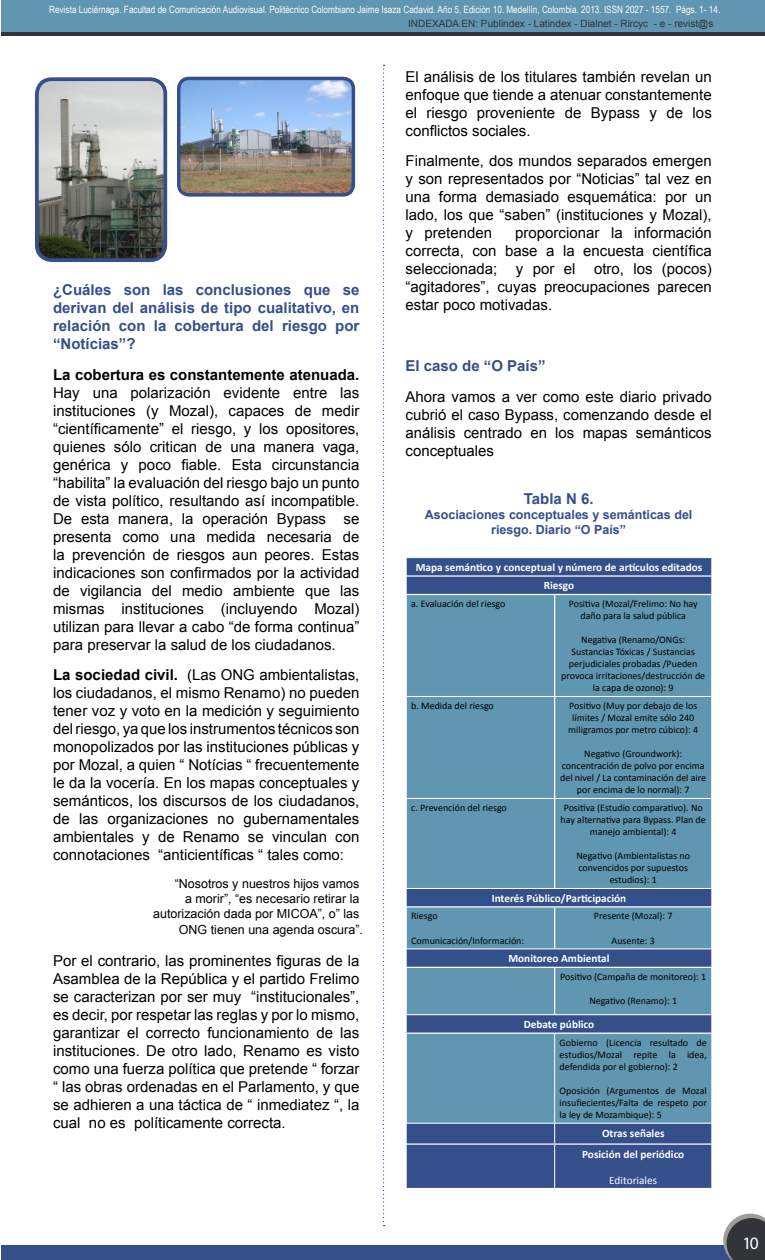
<style>
.page{position:relative;width:765px;height:1260px;background:#fff}
.page>*{position:absolute;margin:0;border:0;box-sizing:border-box;transform-origin:0 0}
.t1{font:17.5px "Myriad Pro";color:#fff}
.t2{font:15px/18px "Arial";color:#000;text-align:justify}
.t3{font:700 15px/18px "Arial";color:#344f8a;text-align:justify}
.t4{font:700 15px "Arial";color:#000}
.t5{font:12.5px/15px "Arial";color:#000;text-align:right}
.t6{font:700 12.5px/15px "Arial";color:#344f8a;text-align:center}
.t7{font:700 11.25px/18.5px "Calibri";color:#fff;text-align:center}
.t8{font:11.25px "Calibri";color:#fff}
.t9{font:10px/12px "Calibri";color:#000;text-align:center}
.t10{font:10px "Arial Narrow";color:#fafdff}
.t11{font:10px "Arial";color:#33333a}
.s1{font-size:11.25px}
.s2{font-weight:700}
</style>
<div class="page">
<div style="left:1px;top:1245px;width:736px;height:14px;background:#344f8a"></div>
<div style="left:1px;top:0;width:764px;height:36px;background:#6196b0"></div>
<hr style="left:1px;top:32px;width:764px;height:4px;background:#33333a">
<svg style="left:723px;top:1214px;width:42px;height:46px;background:#54555c"></svg>
<svg style="left:383px;top:65px;width:2px;height:1161px"></svg>
<div style="left:407px;top:558px;width:305px;height:630px;background:#344f8a"></div>
<svg style="left:407px;top:595px;width:305px;height:528px;background:#5d8fac"></svg>
<svg style="left:406px;top:558px;width:1px;height:36px"></svg>
<hr style="left:407px;top:696px;width:148px;height:1px;background:#fff">
<hr style="left:555px;top:696px;width:156px;height:1px;background:#fff">
<hr style="left:407px;top:798px;width:148px;height:1px;background:#fff">
<hr style="left:555px;top:798px;width:156px;height:1px;background:#fff">
<hr style="left:406px;top:888px;width:149px;height:1px;background:#fff">
<svg style="left:406px;top:889px;width:1px;height:17px"></svg>
<hr style="left:555px;top:888px;width:157px;height:1px;background:#fff">
<hr style="left:406px;top:949px;width:149px;height:1px;background:#fff">
<svg style="left:406px;top:949px;width:1px;height:18px"></svg>
<hr style="left:555px;top:949px;width:157px;height:1px;background:#fff">
<hr style="left:406px;top:1014px;width:149px;height:1px;background:#fff">
<svg style="left:406px;top:1015px;width:1px;height:18px"></svg>
<hr style="left:555px;top:1014px;width:157px;height:1px;background:#fff">
<hr style="left:554px;top:1034px;width:1px;height:89px;background:#fff">
<hr style="left:406px;top:1123px;width:149px;height:1px;background:#fff">
<svg style="left:406px;top:1123px;width:1px;height:20px"></svg>
<hr style="left:555px;top:1123px;width:157px;height:1px;background:#fff">
<svg style="left:554px;top:1123px;width:1px;height:20px"></svg>
<hr style="left:554px;top:1145px;width:1px;height:43px;background:#fff">
<hr style="left:406px;top:575px;width:149px;height:2px;background:#fff">
<hr style="left:555px;top:575px;width:157px;height:2px;background:#fff">
<hr style="left:406px;top:594px;width:149px;height:1px;background:#fff">
<hr style="left:555px;top:594px;width:157px;height:1px;background:#fff">
<hr style="left:554px;top:595px;width:1px;height:101px;background:#fff">
<hr style="left:711px;top:595px;width:1px;height:101px;background:#fff">
<hr style="left:554px;top:697px;width:1px;height:101px;background:#fff">
<hr style="left:711px;top:696px;width:1px;height:102px;background:#fff">
<hr style="left:554px;top:799px;width:1px;height:89px;background:#fff">
<hr style="left:711px;top:798px;width:1px;height:90px;background:#fff">
<hr style="left:406px;top:906px;width:149px;height:2px;background:#fff">
<hr style="left:555px;top:906px;width:157px;height:2px;background:#fff">
<hr style="left:554px;top:908px;width:1px;height:41px;background:#fff">
<hr style="left:711px;top:908px;width:1px;height:41px;background:#fff">
<hr style="left:406px;top:967px;width:149px;height:1px;background:#fff">
<hr style="left:555px;top:967px;width:157px;height:1px;background:#fff">
<hr style="left:554px;top:968px;width:1px;height:46px;background:#fff">
<hr style="left:711px;top:968px;width:1px;height:46px;background:#fff">
<hr style="left:406px;top:1033px;width:149px;height:1px;background:#fff">
<hr style="left:555px;top:1033px;width:157px;height:1px;background:#fff">
<hr style="left:406px;top:1143px;width:149px;height:2px;background:#fff">
<hr style="left:555px;top:1143px;width:157px;height:2px;background:#fff">
<img style="left:40px;top:82px;width:125px;height:175px">
<div style="left:35px;top:77px;width:132px;height:185px;border:4px solid #344f8a;border-radius:15px"></div>
<img style="left:179px;top:78px;width:174px;height:115px">
<div style="left:177px;top:77px;width:178px;height:120px;border:3px solid #344f8a;border-radius:10px"></div>
<p class="t10" style="left:49px;top:3px;width:673px">Revista Luciérnaga. Facultad de Comunicación Audiovisual. Politécnico Colombiano Jaime Isaza Cadavid. Año 5, Edición 10. Medellín, Colombia. 2013. ISSN 2027 - 1557. Págs. 1- 14<span class="s1">.</span></p>
<p class="t11" style="left:408px;top:17px;width:307px">INDEXADA EN: Publindex - Latindex - Dialnet - Rircyc - e - revist@s</p>
<p class="t3" style="left:53px;top:281px;width:308px">¿Cuáles son las conclusiones que se derivan del análisis de tipo cualitativo, en relación con la cobertura del riesgo por “Notícias”?</p>
<p class="t4" style="left:53px;top:364px;width:308px">La cobertura es constantemente atenuada.</p>
<p class="t2" style="left:53px;top:383px;width:308px">Hay una polarización evidente entre las instituciones (y Mozal), capaces de medir “científicamente” el riesgo, y los opositores, quienes sólo critican de una manera vaga, genérica y poco fiable. Esta circunstancia “habilita” la evaluación del riesgo bajo un punto de vista político, resultando así incompatible.<br>De esta manera, la operación Bypass se presenta como una medida necesaria de la prevención de riesgos aun peores. Estas indicaciones son confirmados por la actividad de vigilancia del medio ambiente que las mismas instituciones (incluyendo Mozal) utilizan para llevar a cabo “de forma continua” para preservar la salud de los ciudadanos.</p>
<p class="t2" style="left:53px;top:666px;width:308px"><span class="s2">La sociedad civil.</span> (Las ONG ambientalistas, los ciudadanos, el mismo Renamo) no pueden tener voz y voto en la medición y seguimiento del riesgo, ya que los instrumentos técnicos son monopolizados por las instituciones públicas y por Mozal, a quien “ Notícias “ frecuentemente le da la vocería. En los mapas conceptuales y semánticos, los discursos de los ciudadanos, de las organizaciones no gubernamentales ambientales y de Renamo se vinculan con connotaciones “anticientíficas “ tales como:</p>
<p class="t5" style="left:153px;top:876px;width:208px">“Nosotros y nuestros hijos vamos<br>a morir”, “es necesario retirar la autorización dada por MICOA”, o” las</p>
<p class="t5" style="left:175px;top:928px;width:186px">ONG tienen una agenda oscura”.</p>
<p class="t2" style="left:53px;top:951px;width:308px">Por el contrario, las prominentes figuras de la Asamblea de la República y el partido Frelimo se caracterizan por ser muy “institucionales”, es decir, por respetar las reglas y por lo mismo, garantizar el correcto funcionamiento de las instituciones. De otro lado, Renamo es visto como una fuerza política que pretende “ forzar “ las obras ordenadas en el Parlamento, y que se adhieren a una táctica de “ inmediatez “, la cual no es políticamente correcta.</p>
<p class="t5" style="left:179px;top:922px;width:186px">ONG tienen una agenda oscura”.</p>
<p class="t2" style="left:406px;top:67px;width:308px">El análisis de los titulares también revelan un enfoque que tiende a atenuar constantemente el riesgo proveniente de Bypass y de los conflictos sociales.</p>
<p class="t2" style="left:406px;top:152px;width:308px">Finalmente, dos mundos separados emergen y son representados por “Noticias” tal vez en una forma demasiado esquemática: por un lado, los que “saben” (instituciones y Mozal), y pretenden</p>
<p class="t2" style="left:406px;top:224px;width:308px;text-indent:110px">proporcionar la información correcta, con base a la encuesta científica seleccionada; y por el otro, los (pocos) “agitadores”, cuyas preocupaciones parecen estar poco motivadas.</p>
<p class="t3" style="left:406px;top:357px;width:142px">El caso de “O País”</p>
<p class="t2" style="left:406px;top:387px;width:308px">Ahora vamos a ver como este diario privado cubrió el caso Bypass, comenzando desde el análisis centrado en los mapas semánticos conceptuales</p>
<p class="t3" style="left:524px;top:490px;width:71px">Tabla N 6.</p>
<p class="t6" style="left:425px;top:508px;width:269px">Asociaciones conceptuales y semánticas del riesgo. Diario “O País”</p>
<p class="t7" style="left:416px;top:558px;width:288px">Mapa semántico y conceptual y número de artículos editados<br>Riesgo</p>
<p class="t9" style="left:411px;top:598px;width:96px">a. Evaluación del riesgo</p>
<p class="t9" style="left:569px;top:598px;width:130px">Positiva (Mozal/Frelimo: No hay daño para la salud pública</p>
<p class="t9" style="left:561px;top:634px;width:145px">Negativa (Renamo/ONGs:<br>Sustancias Tóxicas / Sustancias perjudiciales probadas /Pueden provoca irritaciones/destrucción de la capa de ozono): 9</p>
<p class="t9" style="left:411px;top:700px;width:84px">b. Medida del riesgo</p>
<p class="t9" style="left:568px;top:700px;width:131px">Positivo (Muy por debajo de los límites / Mozal emite sólo 240 miligramos por metro cúbico): 4</p>
<p class="t9" style="left:560px;top:748px;width:148px">Negativo (Groundwork): concentración de polvo por encima del nivel / La contaminación del aire por encima de lo normal): 7</p>
<p class="t9" style="left:411px;top:802px;width:97px">c. Prevención del riesgo</p>
<p class="t9" style="left:561px;top:802px;width:147px">Positiva (Estudio comparativo). No hay alternativa para Bypass. Plan de manejo ambiental): 4</p>
<p class="t9" style="left:576px;top:850px;width:115px">Negativo (Ambientalistas no convencidos por supuestos estudios): 1</p>
<p class="t7" style="left:492px;top:889px;width:136px">Interés Público/Participación</p>
<p class="t9" style="left:411px;top:910px;width:28px">Riesgo</p>
<p class="t9" style="left:411px;top:935px;width:115px">Comunicación/Información:</p>
<p class="t9" style="left:594px;top:910px;width:80px">Presente (Mozal): 7</p>
<p class="t9" style="left:612px;top:935px;width:45px">Ausente: 3</p>
<p class="t7" style="left:508px;top:949px;width:103px">Monitoreo Ambiental</p>
<p class="t9" style="left:560px;top:971px;width:147px">Positivo (Campaña de monitoreo): 1</p>
<p class="t9" style="left:589px;top:995px;width:89px">Negativo (Renamo): 1</p>
<p class="t7" style="left:524px;top:1015px;width:72px">Debate público</p>
<p class="t9" style="left:560px;top:1036px;width:149px;text-align:justify">Gobierno (Licencia resultado de estudios/Mozal repite la idea, defendida por el gobierno): 2</p>
<p class="t9" style="left:560px;top:1085px;width:149px;text-align:justify">Oposición (Argumentos de Mozal insufiecientes/Falta de respeto por la ley de Mozambique): 5</p>
<p class="t7" style="left:582px;top:1122px;width:104px;line-height:20.9px">Otras señales<br>Posición del periódico</p>
<p class="t8" style="left:609px;top:1173px;width:49px">Editoriales</p>
<p class="t1" style="left:743px;top:1232px;width:18px">10</p>
</div>
